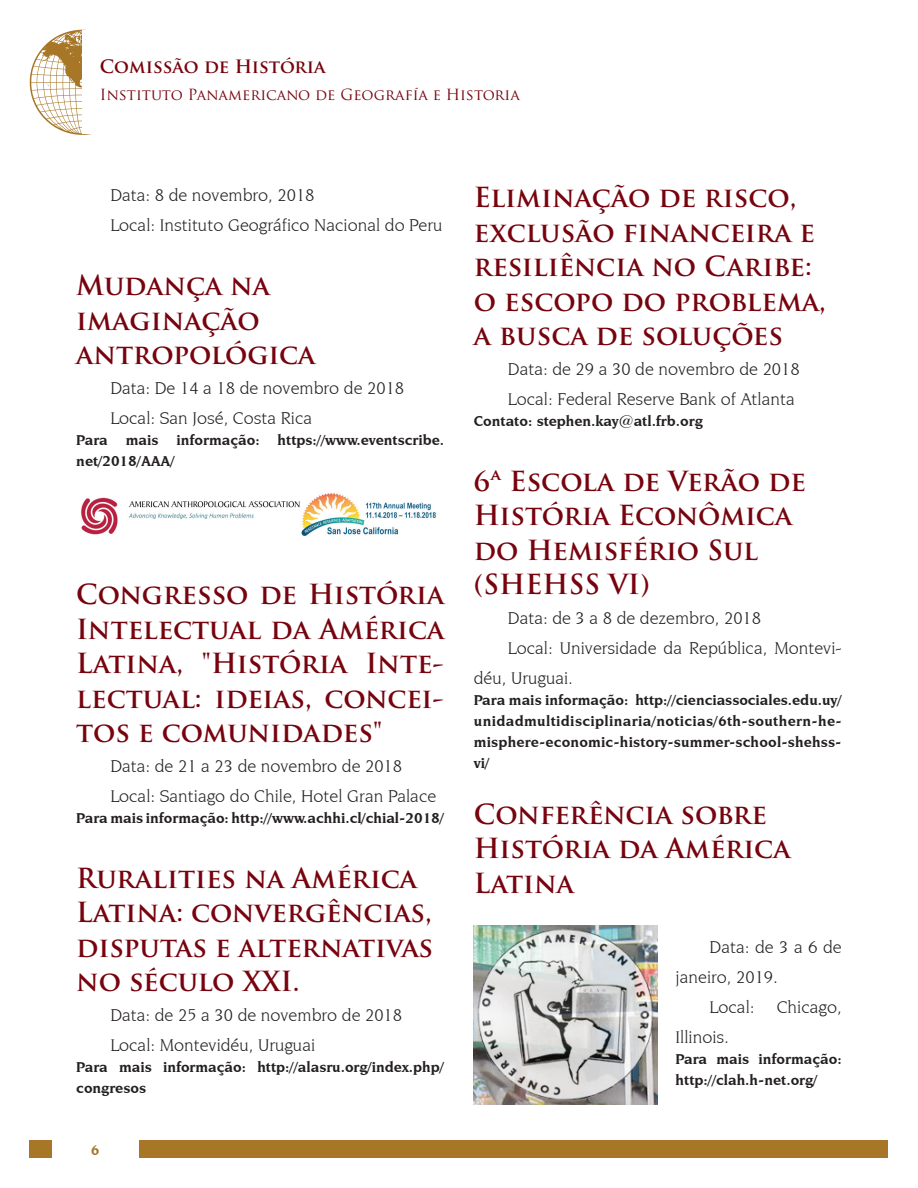
<style>
.page{position:relative;width:918px;height:1188px;background:#fff}
.page>*{position:absolute;margin:0;border:0;box-sizing:border-box;transform-origin:0 0}
.t1{font:700 27px/34.5px "Trajan Pro";color:#76030d}
.t2{font:18px/30px "Novarese IT Cby BT";color:#231f20}
.t3{font:700 18px "Trajan Pro";color:#76030d}
.t4{font:700 15px/21px "Novarese IT Cby BT";color:#231f20}
.t5{font:15px "Trajan Pro";color:#76030d}
.t6{font:700 15px "Novarese IT Cby BT";color:#a77626}
</style>
<div class="page">
<div style="left:30px;top:1140px;width:858px;height:18px;background:#a77626"></div>
<div style="left:52px;top:1140px;width:86px;height:19px;background:#fff"></div>
<svg style="left:30px;top:30px;width:62px;height:105px"></svg>
<div style="left:82px;top:30px;width:63px;height:104px;background:#fff"></div>
<img style="left:81px;top:492px;width:355px;height:44px">
<img style="left:474px;top:925px;width:184px;height:180px">
<p class="t3" style="left:100px;top:55px;width:227px">Comissão de História</p>
<p class="t5" style="left:100px;top:85px;width:421px">Instituto Panamericano de Geografía e Historia</p>
<p class="t2" style="left:110px;top:180px;width:334px">Data: 8 de novembro, 2018<br>Local: Instituto Geográfico Nacional do Peru</p>
<h1 class="t1" style="left:76px;top:269px;width:241px">Mudança na imaginação antropológica</h1>
<p class="t2" style="left:110px;top:373px;width:295px">Data: De 14 a 18 de novembro de 2018<br>Local: San José, Costa Rica</p>
<p class="t4" style="left:76px;top:429px;width:369px">Para mais informação: https://www.eventscribe. net/2018/AAA/</p>
<h1 class="t1" style="left:76px;top:578px;width:369px;text-align:justify">Congresso de História Intelectual da América Latina, "História Inte&shy;lectual: ideias, concei&shy;tos e comunidades"</h1>
<p class="t2" style="left:110px;top:751px;width:327px">Data: de 21 a 23 de novembro de 2018<br>Local: Santiago do Chile, Hotel Gran Palace</p>
<p class="t4" style="left:76px;top:807px;width:369px">Para mais informação: http://www.achhi.cl/chial-2018/</p>
<h1 class="t1" style="left:76px;top:861px;width:358px">Ruralities na América<br>Latina: convergências, disputas e alternativas no século XXI.</h1>
<p class="t2" style="left:110px;top:1000px;width:293px">Data: de 25 a 30 de novembro de 2018<br>Local: Montevidéu, Uruguai</p>
<p class="t4" style="left:76px;top:1056px;width:369px">Para mais informação: http://alasru.org/index.php/ congresos</p>
<p class="t6" style="left:91px;top:1141px;width:10px">6</p>
<h1 class="t1" style="left:474px;top:181px;width:354px">Eliminação de risco, exclusão financeira e resiliência no Caribe: o escopo do problema, a busca de soluções</h1>
<p class="t2" style="left:508px;top:354px;width:293px">Data: de 29 a 30 de novembro de 2018<br>Local: Federal Reserve Bank of Atlanta</p>
<p class="t4" style="left:474px;top:411px;width:230px">Contato: stephen.kay@atl.frb.org</p>
<h1 class="t1" style="left:474px;top:464px;width:334px">6ª Escola de Verão de<br>História Econômica do Hemisfério Sul (SHEHSS VI)</h1>
<p class="t2" style="left:508px;top:603px;width:255px">Data: de 3 a 8 de dezembro, 2018</p>
<p class="t2" style="left:508px;top:633px;width:335px">Local: Universidade da República, Montevi-</p>
<p class="t2" style="left:474px;top:663px;width:101px">déu, Uruguai.</p>
<p class="t4" style="left:474px;top:690px;width:369px;text-align:justify">Para mais informação: http://cienciassociales.edu.uy/ unidadmultidisciplinaria/noticias/6th-southern-he&shy;misphere-economic-history-summer-school-shehss&shy;vi/</p>
<h1 class="t1" style="left:474px;top:797px;width:318px">Conferência sobre<br>História da América<br>Latina</h1>
<p class="t2" style="left:676px;top:932px;width:168px;text-indent:34px">Data: de 3 a 6 de janeiro, 2019.</p>
<p class="t2" style="left:676px;top:992px;width:168px;text-indent:34px">Local: Chicago,<br>Illinois.</p>
<p class="t4" style="left:676px;top:1048px;width:168px">Para mais informação: http://clah.h-net.org/</p>
</div>
